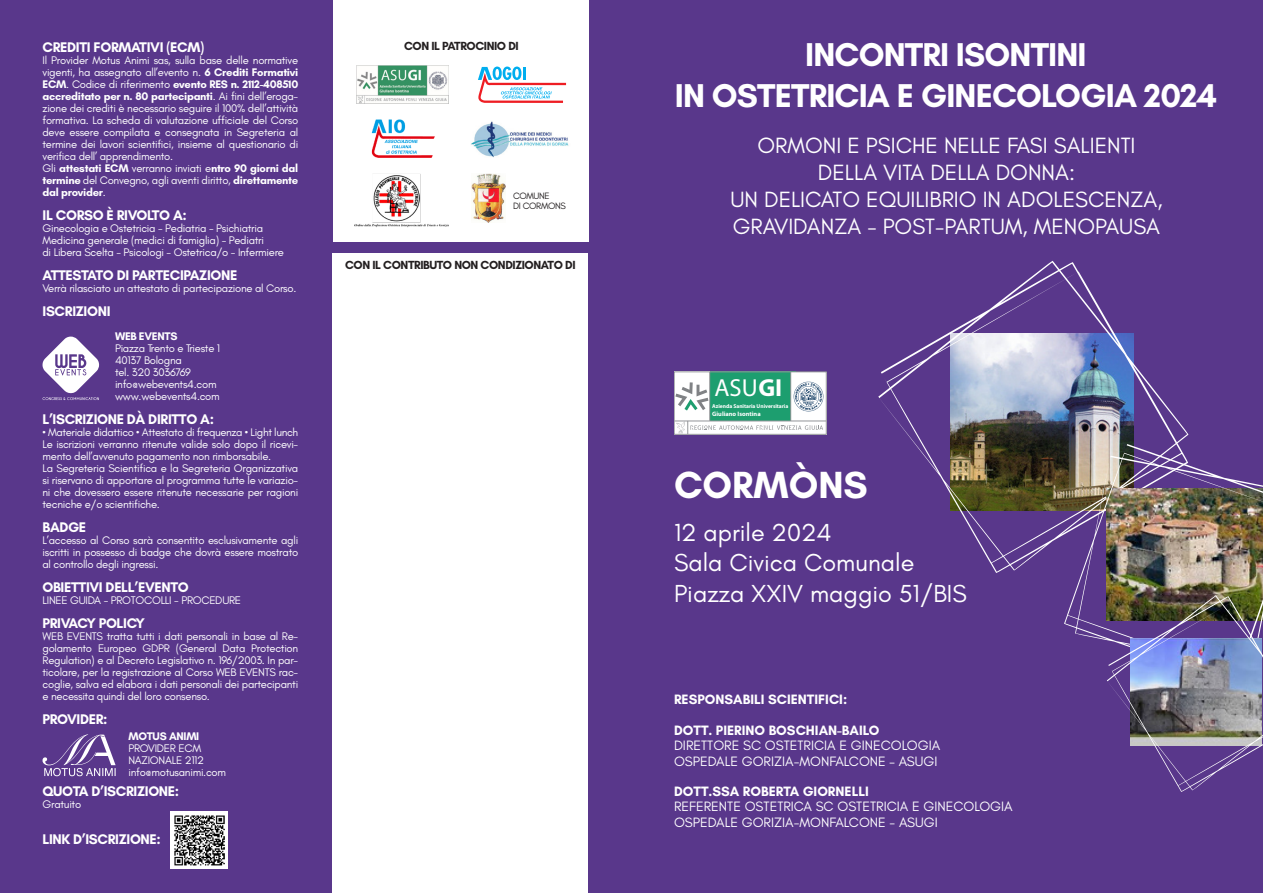
<style>
.page{position:relative;width:1263px;height:893px;background:#59378b}
.page>*{position:absolute;margin:0;border:0;box-sizing:border-box;transform-origin:0 0}
.t1{font:700 38.55px "Glacial Indifference";color:#fff}
.t2{font:700 33.6px "Glacial Indifference";letter-spacing:-.025em;color:#fff}
.t3{font:25.05px "Glacial Indifference";color:#fff}
.t4{font:24.75px "Myriad Pro";color:#fff}
.t5{font:22.5px "Glacial Indifference";color:#fff}
.t6{font:700 14.25px "Glacial Indifference";letter-spacing:-.025em;color:#fff}
.t7{font:13.8px "Glacial Indifference";color:#fff}
.t8{font:700 13.8px "Glacial Indifference";color:#fff}
.t9{font:700 12px "Glacial Indifference";letter-spacing:-.035em;color:#231f20}
.t10{font:11.25px/12px "Glacial Indifference";letter-spacing:-.025em;color:#fff;text-align:justify}
.t11{font:700 11.25px/12px "Glacial Indifference";letter-spacing:-.025em;color:#fff;text-align:justify}
.t12{font:9.45px "Glacial Indifference";letter-spacing:-.035em;color:#231f20}
.t13{font:700 6.45px "Myriad Pro";color:#fff}
.t14{font:700 5.55px "Myriad Pro";letter-spacing:-.005em;color:#fff}
.s1{font-weight:700}
.s2{font-weight:400}
</style>
<div class="page">
<div style="left:333px;top:0;width:256px;height:242px;background:#fff"></div>
<div style="left:332px;top:253px;width:256px;height:640px;background:#fff"></div>
<img style="left:354px;top:174px;width:95px;height:54px">
<img style="left:357px;top:66px;width:92px;height:38px">
<img style="left:371px;top:119px;width:64px;height:39px">
<svg style="left:478px;top:67px;width:88px;height:36px"></svg>
<img style="left:472px;top:174px;width:34px;height:48px">
<svg style="left:42px;top:337px;width:57px;height:63px"></svg>
<svg style="left:43px;top:734px;width:73px;height:42px"></svg>
<img style="left:878px;top:261px;width:311px;height:312px">
<img style="left:1064px;top:444px;width:199px;height:197px">
<img style="left:1107px;top:595px;width:156px;height:197px">
<img style="left:471px;top:121px;width:98px;height:37px">
<div style="left:170px;top:811px;width:58px;height:58px;background:#fff"></div>
<img style="left:174px;top:815px;width:50px;height:50px">
<div style="left:709px;top:372px;width:86px;height:51px;background:#1d9e6f"></div>
<div style="left:791px;top:372px;width:35px;height:49px;background:#fff"></div>
<div style="left:674px;top:372px;width:36px;height:49px;background:#fff"></div>
<svg style="left:676px;top:382px;width:32px;height:28px"></svg>
<div style="left:687px;top:421px;width:139px;height:13px;background:#fff"></div>
<hr style="left:674px;top:421px;width:152px;height:1px;background:#939598">
<hr style="left:709px;top:372px;width:1px;height:49px;background:#939598">
<hr style="left:790px;top:372px;width:1px;height:49px;background:#939598">
<svg style="left:676px;top:421px;width:147px;height:13px"></svg>
<svg style="left:794px;top:382px;width:29px;height:29px"></svg>
<p class="t6" style="left:43px;top:39px;width:163px">CREDITI FORMATIVI (ECM)</p>
<p class="t10" style="left:43px;top:55px;width:257px">Il Provider Motus Animi sas, sulla base delle normative vigenti, ha assegnato all’evento n. <span class="s1">6 Crediti Formativi ECM</span>. Codice di riferimento <span class="s1">evento RES n. 2112-408510 accreditato per n. 80 partecipanti</span>. Ai fini dell’eroga&shy;zione dei crediti è necessario seguire il 100% dell’attività formativa. La scheda di valutazione ufficiale del Corso deve essere compilata e consegnata in Segreteria al termine dei lavori scientifici, insieme al questionario di verifica dell’ apprendimento.</p>
<p class="t11" style="left:43px;top:162px;width:257px"><span class="s2">Gli</span> attestati ECM <span class="s2">verranno inviati e</span>ntro 90 giorni dal termine <span class="s2">del Convegno, agli aventi diritto,</span> direttamente dal provider<span class="s2">.</span></p>
<p class="t6" style="left:43px;top:207px;width:146px">IL CORSO È RIVOLTO A:</p>
<p class="t10" style="left:43px;top:223px;width:222px">Ginecologia e Ostetricia - Pediatria - Psichiatria</p>
<p class="t10" style="left:43px;top:235px;width:223px">Medicina generale (medici di famiglia) - Pediatri</p>
<p class="t10" style="left:43px;top:247px;width:243px">di Libera Scelta - Psicologi - Ostetrica/o - Infermiere</p>
<p class="t6" style="left:43px;top:267px;width:196px">ATTESTATO DI PARTECIPAZIONE</p>
<p class="t10" style="left:43px;top:283px;width:255px">Verrà rilasciato un attestato di partecipazione al Corso.</p>
<p class="t6" style="left:43px;top:303px;width:69px">ISCRIZIONI</p>
<p class="t11" style="left:115px;top:330px;width:64px">WEB EVENTS</p>
<p class="t10" style="left:115px;top:343px;width:107px">Piazza Trento e Trieste 1</p>
<p class="t10" style="left:115px;top:355px;width:68px">40137 Bologna</p>
<p class="t10" style="left:115px;top:367px;width:77px">tel. 320 3036769</p>
<p class="t10" style="left:115px;top:379px;width:103px">info@webevents4.com</p>
<p class="t10" style="left:115px;top:391px;width:106px">www.webevents4.com</p>
<p class="t6" style="left:43px;top:411px;width:173px">L’ISCRIZIONE DÀ DIRITTO A:</p>
<p class="t10" style="left:43px;top:427px;width:257px">• Materiale didattico • Attestato di frequenza • Light lunch</p>
<p class="t10" style="left:43px;top:439px;width:257px">Le iscrizioni verranno ritenute valide solo dopo il ricevi&shy;mento dell’avvenuto pagamento non rimborsabile.</p>
<p class="t10" style="left:43px;top:463px;width:257px">La Segreteria Scientifica e la Segreteria Organizzativa si riservano di apportare al programma tutte le variazio&shy;ni che dovessero essere ritenute necessarie per ragioni tecniche e/o scientifiche.</p>
<p class="t6" style="left:43px;top:519px;width:45px">BADGE</p>
<p class="t10" style="left:43px;top:535px;width:257px">L’accesso al Corso sarà consentito esclusivamente agli iscritti in possesso di badge che dovrà essere mostrato al controllo degli ingressi.</p>
<p class="t6" style="left:43px;top:579px;width:148px">OBIETTIVI DELL’EVENTO</p>
<p class="t10" style="left:43px;top:595px;width:200px">LINEE GUIDA - PROTOCOLLI - PROCEDURE</p>
<p class="t6" style="left:43px;top:615px;width:104px">PRIVACY POLICY</p>
<p class="t10" style="left:43px;top:631px;width:257px">WEB EVENTS tratta tutti i dati personali in base al Re&shy;golamento Europeo GDPR (General Data Protection Regulation) e al Decreto Legislativo n. 196/2003. In par&shy;ticolare, per la registrazione al Corso WEB EVENTS rac&shy;coglie, salva ed elabora i dati personali dei partecipanti e necessita quindi del loro consenso.</p>
<p class="t6" style="left:43px;top:711px;width:67px">PROVIDER:</p>
<p class="t11" style="left:128px;top:730px;width:72px">MOTUS ANIMI</p>
<p class="t10" style="left:128px;top:743px;width:74px">PROVIDER ECM</p>
<p class="t10" style="left:128px;top:755px;width:77px">NAZIONALE 2112</p>
<p class="t10" style="left:128px;top:767px;width:99px">info@motusanimi.com</p>
<p class="t6" style="left:43px;top:783px;width:138px">QUOTA D’ISCRIZIONE:</p>
<p class="t10" style="left:43px;top:799px;width:40px">Gratuito</p>
<p class="t6" style="left:43px;top:831px;width:120px">LINK D’ISCRIZIONE:</p>
<p class="t9" style="left:404px;top:39px;width:116px">CON IL PATROCINIO DI</p>
<p class="t12" style="left:513px;top:190px;width:38px">COMUNE</p>
<p class="t12" style="left:513px;top:201px;width:54px">DI CORMONS</p>
<p class="t9" style="left:345px;top:258px;width:232px">CON IL CONTRIBUTO NON CONDIZIONATO DI</p>
<p class="t2" style="left:805px;top:34px;width:283px">INCONTRI ISONTINI</p>
<p class="t2" style="left:675px;top:74px;width:544px">IN OSTETRICIA E GINECOLOGIA 2024</p>
<p class="t5" style="left:757px;top:133px;width:380px">ORMONI E PSICHE NELLE FASI SALIENTI</p>
<p class="t5" style="left:818px;top:160px;width:259px">DELLA VITA DELLA DONNA:</p>
<p class="t5" style="left:730px;top:187px;width:434px">UN DELICATO EQUILIBRIO IN ADOLESCENZA,</p>
<p class="t5" style="left:733px;top:214px;width:429px">GRAVIDANZA - POST-PARTUM, MENOPAUSA</p>
<p class="t4" style="left:714px;top:372px;width:69px">ASU<span class="s1">GI</span></p>
<p class="t14" style="left:712px;top:403px;width:78px">Azienda Sanitaria Universitaria</p>
<p class="t13" style="left:712px;top:409px;width:50px">Giuliano Isontina</p>
<p class="t1" style="left:674px;top:461px;width:195px">CORMÒNS</p>
<p class="t3" style="left:674px;top:519px;width:159px">12 aprile 2024</p>
<p class="t3" style="left:674px;top:549px;width:242px">Sala Civica Comunale</p>
<p class="t3" style="left:674px;top:579px;width:294px">Piazza XXIV maggio 51/BIS</p>
<p class="t8" style="left:674px;top:691px;width:175px">RESPONSABILI SCIENTIFICI:</p>
<p class="t8" style="left:674px;top:722px;width:207px">DOTT. PIERINO BOSCHIAN-BAILO</p>
<p class="t7" style="left:674px;top:738px;width:268px">DIRETTORE SC OSTETRICIA E GINECOLOGIA</p>
<p class="t7" style="left:674px;top:753px;width:265px">OSPEDALE GORIZIA-MONFALCONE – ASUGI</p>
<p class="t8" style="left:674px;top:783px;width:196px">DOTT.SSA ROBERTA GIORNELLI</p>
<p class="t7" style="left:674px;top:799px;width:340px">REFERENTE OSTETRICA SC OSTETRICIA E GINECOLOGIA</p>
<p class="t7" style="left:674px;top:814px;width:265px">OSPEDALE GORIZIA-MONFALCONE - ASUGI</p>
</div>
